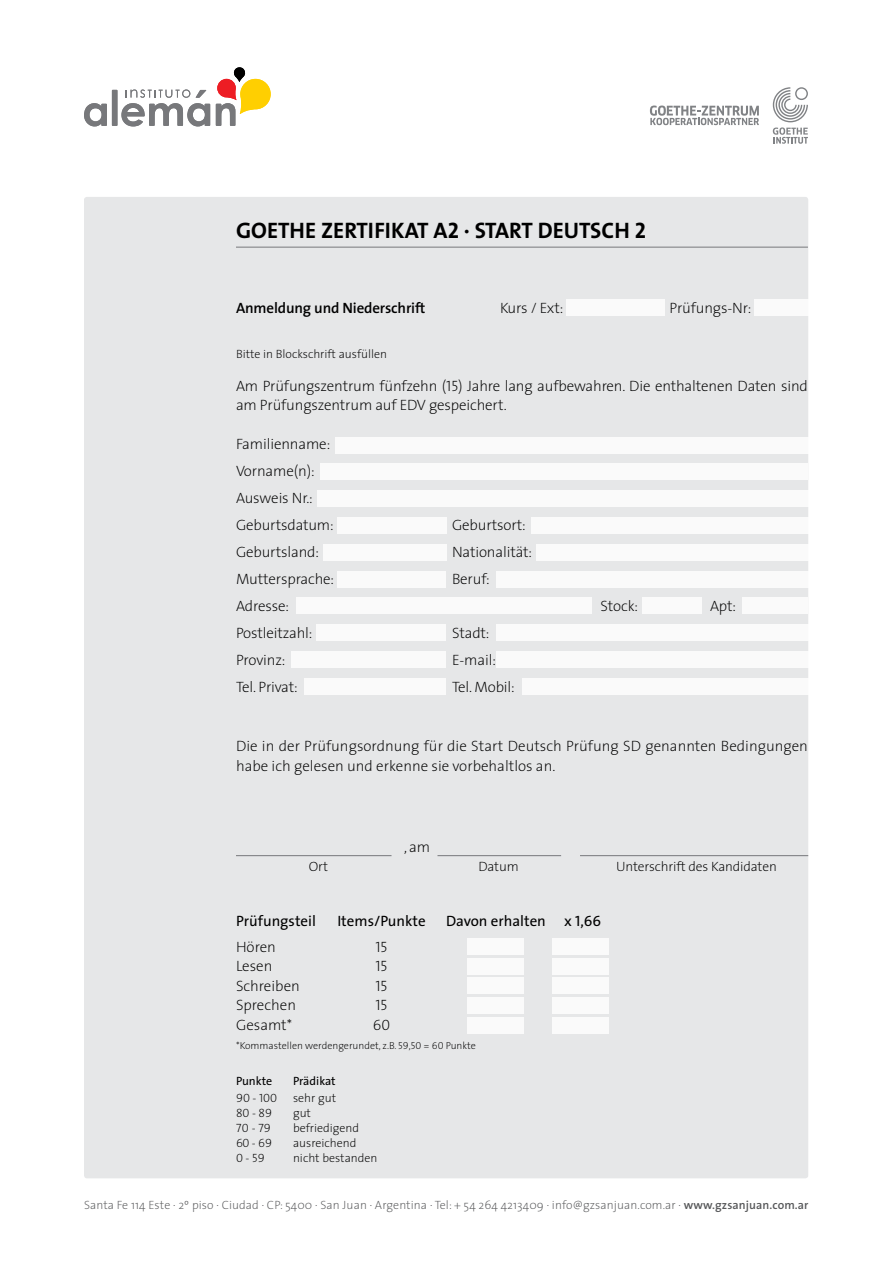
<style>
.page{position:relative;width:893px;height:1263px;background:#fff}
.page>*{position:absolute;margin:0;border:0;box-sizing:border-box;transform-origin:0 0}
.t1{font:700 22.5px "The Sans";color:#000}
.t2{font:200 15px/27px "The Sans";letter-spacing:-.01em;color:#000}
.t3{font:15px "The Sans";color:#000}
.t4{font:600 15px "The Sans";letter-spacing:-.01em;color:#000}
.t5{font:15px "The Sans Extra Light Caps";color:#000}
.t6{font:200 13.5px "The Sans";letter-spacing:-.01em;color:#000}
.t7{font:200 12px "The Sans";letter-spacing:.01em;color:#58595b}
.t8{font:200 12px "The Sans";color:#000}
.t9{font:12px "The Sans Extra Light Caps";color:#000}
.t10{font:12px "The Sans";color:#000}
.t11{font:200 10.2px "The Sans";color:#000}
.s1{font-family:"The Sans Bold Caps";font-weight:400}
.s2{font-family:"The Sans Extra Light Caps";font-weight:400}
.s3{font-family:"The Sans Caps"}
.s4{font-weight:600}
</style>
<div class="page">
<div style="left:84px;top:197px;width:724px;height:981px;background:#e6e7e8;border-radius:3px"></div>
<svg style="left:650px;top:106px;width:109px;height:19px"></svg>
<svg style="left:773px;top:87px;width:35px;height:57px"></svg>
<svg style="left:84px;top:103px;width:23px;height:23px"></svg>
<svg style="left:121px;top:89px;width:89px;height:37px"></svg>
<div style="left:112px;top:90px;width:5px;height:36px;background:#77787b"></div>
<svg style="left:216px;top:67px;width:55px;height:59px"></svg>
<hr style="left:236px;top:855px;width:155px;height:1px;background:#77787b">
<hr style="left:580px;top:855px;width:228px;height:1px;background:#77787b">
<hr style="left:437px;top:855px;width:124px;height:1px;background:#77787b">
<hr style="left:236px;top:247px;width:572px;height:1px;background:#77787b">
<div style="left:566px;top:299px;width:99px;height:17px;background:#fff"></div>
<div style="left:754px;top:299px;width:54px;height:17px;background:#fff"></div>
<div style="left:335px;top:437px;width:473px;height:16px;background:#fff"></div>
<div style="left:337px;top:517px;width:109px;height:17px;background:#fff"></div>
<div style="left:323px;top:544px;width:123px;height:17px;background:#fff"></div>
<div style="left:320px;top:464px;width:488px;height:16px;background:#fff"></div>
<div style="left:536px;top:544px;width:272px;height:17px;background:#fff"></div>
<div style="left:496px;top:571px;width:312px;height:16px;background:#fff"></div>
<div style="left:496px;top:624px;width:312px;height:17px;background:#fff"></div>
<div style="left:496px;top:651px;width:312px;height:17px;background:#fff"></div>
<div style="left:522px;top:678px;width:286px;height:17px;background:#fff"></div>
<div style="left:531px;top:517px;width:277px;height:17px;background:#fff"></div>
<div style="left:317px;top:490px;width:491px;height:17px;background:#fff"></div>
<div style="left:337px;top:571px;width:109px;height:16px;background:#fff"></div>
<div style="left:317px;top:624px;width:129px;height:17px;background:#fff"></div>
<div style="left:467px;top:938px;width:57px;height:17px;background:#fff"></div>
<div style="left:552px;top:938px;width:56px;height:17px;background:#fff"></div>
<div style="left:291px;top:651px;width:155px;height:17px;background:#fff"></div>
<div style="left:467px;top:958px;width:57px;height:16px;background:#fff"></div>
<div style="left:552px;top:958px;width:56px;height:16px;background:#fff"></div>
<div style="left:467px;top:997px;width:57px;height:17px;background:#fff"></div>
<div style="left:552px;top:997px;width:56px;height:17px;background:#fff"></div>
<div style="left:305px;top:678px;width:141px;height:17px;background:#fff"></div>
<div style="left:467px;top:977px;width:57px;height:17px;background:#fff"></div>
<div style="left:552px;top:977px;width:56px;height:17px;background:#fff"></div>
<div style="left:467px;top:1017px;width:57px;height:16px;background:#fff"></div>
<div style="left:552px;top:1017px;width:56px;height:16px;background:#fff"></div>
<div style="left:296px;top:598px;width:296px;height:16px;background:#fff"></div>
<div style="left:742px;top:598px;width:66px;height:16px;background:#fff"></div>
<div style="left:642px;top:598px;width:60px;height:16px;background:#fff"></div>
<h1 class="t1" style="left:236px;top:211px;width:411px">GOETHE ZERTIFIKAT A<span class="s1">2 ·</span> START DEUTSCH <span class="s1">2</span></h1>
<p class="t4" style="left:236px;top:295px;width:191px">Anmeldung und Niederschrift</p>
<p class="t2" style="left:500px;top:293px;width:65px">Kurs / Ext:</p>
<p class="t2" style="left:669px;top:293px;width:83px">Prüfungs-Nr:</p>
<p class="t8" style="left:236px;top:344px;width:153px">Bitte in Blockschrift ausfüllen</p>
<p class="t2" style="left:236px;top:375px;width:573px;line-height:19.5px">Am Prüfungszentrum fünfzehn (<span class="s2">15</span>) Jahre lang aufbewahren. Die enthaltenen Daten sind am Prüfungszentrum auf EDV gespeichert.</p>
<p class="t2" style="left:236px;top:430px;width:99px">Familienname:<br>Vorname(n):<br>Ausweis Nr.:<br>Geburtsdatum:</p>
<p class="t2" style="left:452px;top:511px;width:75px">Geburtsort:</p>
<p class="t2" style="left:236px;top:538px;width:85px">Geburtsland:</p>
<p class="t2" style="left:452px;top:538px;width:82px">Nationalität:</p>
<p class="t2" style="left:236px;top:565px;width:100px">Muttersprache:</p>
<p class="t2" style="left:452px;top:565px;width:39px">Beruf:</p>
<p class="t2" style="left:236px;top:592px;width:55px">Adresse:</p>
<p class="t2" style="left:600px;top:592px;width:39px">Stock:</p>
<p class="t2" style="left:710px;top:592px;width:28px">Apt:</p>
<p class="t2" style="left:236px;top:619px;width:78px">Postleitzahl:</p>
<p class="t2" style="left:452px;top:619px;width:39px">Stadt:</p>
<p class="t2" style="left:236px;top:646px;width:51px">Provinz:</p>
<p class="t2" style="left:452px;top:646px;width:45px">E-mail:</p>
<p class="t2" style="left:236px;top:673px;width:63px">Tel. Privat:</p>
<p class="t2" style="left:452px;top:673px;width:64px">Tel. Mobil:</p>
<p class="t2" style="left:236px;top:736px;width:573px;line-height:19.5px">Die in der Prüfungsordnung für die Start Deutsch Prüfung SD genannten Bedingungen habe ich gelesen und erkenne sie vorbehaltlos an.</p>
<p class="t2" style="left:404px;top:833px;width:28px">, am</p>
<p class="t6" style="left:309px;top:856px;width:21px">Ort</p>
<p class="t6" style="left:478px;top:856px;width:42px">Datum</p>
<p class="t6" style="left:616px;top:856px;width:162px">Unterschrift des Kandidaten</p>
<p class="t3" style="left:236px;top:909px;width:82px">Prüfungsteil</p>
<p class="t3" style="left:337px;top:909px;width:90px">Items/Punkte</p>
<p class="t3" style="left:446px;top:909px;width:157px">Davon erhalten x <span class="s3">1,66</span></p>
<p class="t2" style="left:236px;top:932px;width:41px">Hören</p>
<p class="t5" style="left:375px;top:934px;width:14px">15</p>
<p class="t2" style="left:236px;top:952px;width:38px">Lesen</p>
<p class="t5" style="left:375px;top:954px;width:14px">15</p>
<p class="t2" style="left:236px;top:971px;width:65px">Schreiben</p>
<p class="t5" style="left:375px;top:973px;width:14px">15</p>
<p class="t2" style="left:236px;top:991px;width:62px">Sprechen</p>
<p class="t5" style="left:375px;top:993px;width:14px">15</p>
<p class="t2" style="left:236px;top:1010px;width:58px">Gesamt*</p>
<p class="t5" style="left:373px;top:1012px;width:19px">60</p>
<p class="t11" style="left:236px;top:1037px;width:241px">*Kommastellen werdengerundet, z.B. <span class="s2">59,50 = 60</span> Punkte</p>
<p class="t10" style="left:236px;top:1071px;width:38px">Punkte</p>
<p class="t10" style="left:293px;top:1071px;width:44px">Prädikat</p>
<p class="t9" style="left:236px;top:1088px;width:43px">90 - 100</p>
<p class="t8" style="left:293px;top:1088px;width:45px">sehr gut</p>
<p class="t9" style="left:236px;top:1103px;width:38px">80 - 89</p>
<p class="t8" style="left:293px;top:1103px;width:20px">gut</p>
<p class="t9" style="left:236px;top:1118px;width:36px">70 - 79</p>
<p class="t8" style="left:293px;top:1118px;width:68px">befriedigend</p>
<p class="t9" style="left:236px;top:1133px;width:38px">60 - 69</p>
<p class="t8" style="left:293px;top:1133px;width:65px">ausreichend</p>
<p class="t9" style="left:236px;top:1148px;width:30px">0 - 59</p>
<p class="t8" style="left:293px;top:1148px;width:86px">nicht bestanden</p>
<p class="t7" style="left:84px;top:1195px;width:726px">Santa Fe 114 Este · 2º piso · Ciudad · CP: 5400 · San Juan · Argentina · Tel: + 54 264 4213409 · info@gzsanjuan.com.ar · <span class="s4">www.gzsanjuan.com.ar</span></p>
</div>
